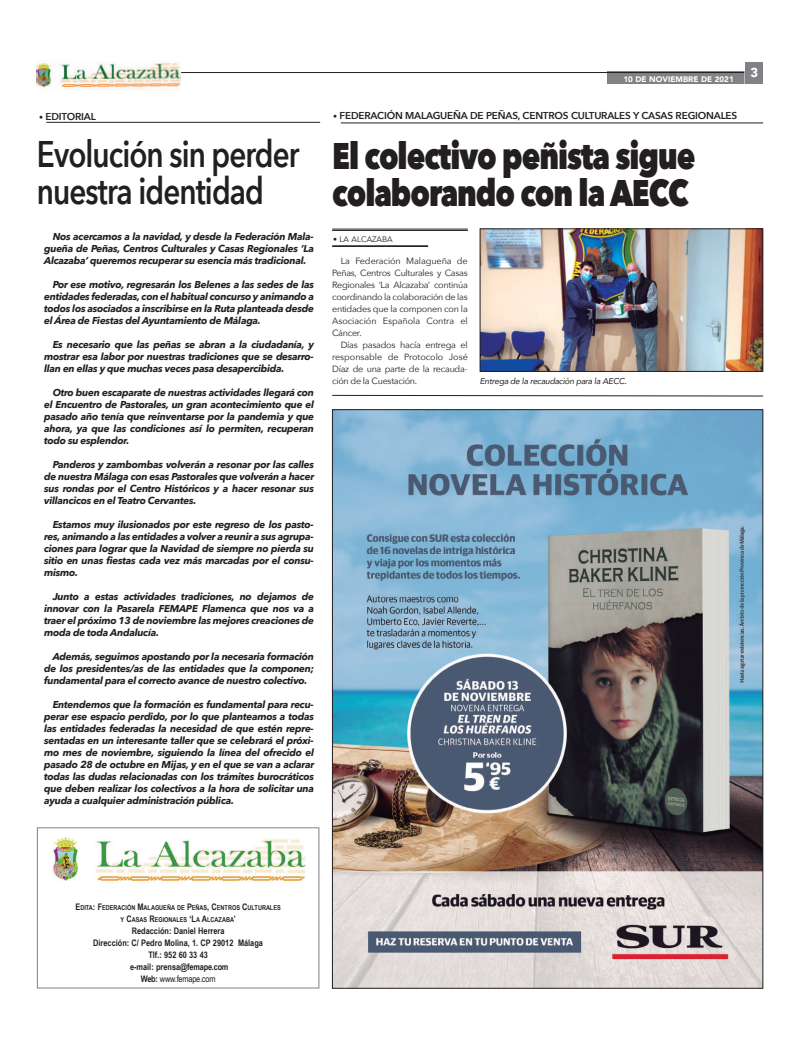
<style>
.page{position:relative;width:800px;height:1049px;background:#fff}
.page>*{position:absolute;margin:0;border:0;box-sizing:border-box;transform-origin:0 0}
.t1{font:800 37px/37px "Avenir Next";letter-spacing:-.035em;color:#231f20;scale:.8 1}
.t2{font:600 37px/37px "Avenir Next";letter-spacing:-.03em;color:#231f20;scale:.8 1}
.t3{font:900 13px "Avenir";color:#fff}
.t4{font:italic 700 10px/12px "Avenir Next";letter-spacing:-.025em;color:#231f20;text-align:justify}
.t5{font:600 10px "Avenir Next";letter-spacing:-.02em;color:#231f20}
.t6{font:9px/12px "Avenir Next";letter-spacing:-.03em;color:#231f20;text-align:justify}
.t7{font:700 9px/12px "Arial Narrow";color:#231f20;text-align:center}
.t8{font:italic 8.5px "Avenir";letter-spacing:-.03em;color:#231f20}
.t9{font:900 8px "Avenir";color:#fff}
.t10{font:8px "Avenir";color:#231f20}
.t11{font:700 6.8px/12px "Arial Narrow";color:#231f20;text-align:center}
.s1{font-family:"Avenir";font-weight:400;font-size:8px}
.s2{font-size:9px}
.s3{font-weight:400}
</style>
<div class="page">
<div style="left:37px;top:827px;width:282px;height:161px;border:1px solid #808285"></div>
<img style="left:52px;top:836px;width:254px;height:46px">
<hr style="left:46px;top:122px;width:274px;height:1px;background:#231f20">
<div style="left:607px;top:72px;width:143px;height:12px;background:#808285"></div>
<hr style="left:181px;top:72px;width:563px;height:1px;background:#231f20">
<svg style="left:744px;top:71px;width:1px;height:13px"></svg>
<div style="left:745px;top:63px;width:18px;height:21px;background:#808285"></div>
<img style="left:37px;top:62px;width:144px;height:26px">
<hr style="left:341px;top:123px;width:422px;height:1px;background:#231f20">
<img style="left:481px;top:231px;width:280px;height:139px">
<div style="left:479px;top:229px;width:284px;height:143px;border:1px solid #231f20"></div>
<hr style="left:332px;top:229px;width:135px;height:1px;background:#231f20">
<hr style="left:332px;top:230px;width:135px;height:1px;background:#231f20">
<hr style="left:332px;top:246px;width:96px;height:1px;background:#231f20">
<img style="left:334px;top:411px;width:427px;height:575px">
<svg style="left:332px;top:395px;width:431px;height:1px"></svg>
<p class="t5" style="left:39px;top:110px;width:58px"><span class="s1">•</span> EDITORIAL</p>
<h1 class="t2" style="left:37px;top:137px;width:330px">Evolución sin perder nuestra identidad</h1>
<p class="t4" style="left:44px;top:231px;width:271px;text-indent:9px">Nos acercamos a la navidad, y desde la Federación Mala&shy;gueña de Peñas, Centros Culturales y Casas Regionales ‘La Alcazaba’ queremos recuperar su esencia más tradicional.</p>
<p class="t4" style="left:44px;top:279px;width:271px;text-indent:9px">Por ese motivo, regresarán los Belenes a las sedes de las entidades federadas, con el habitual concurso y animando a todos los asociados a inscribirse en la Ruta planteada desde el Área de Fiestas del Ayuntamiento de Málaga.</p>
<p class="t4" style="left:44px;top:339px;width:271px;text-indent:9px">Es necesario que las peñas se abran a la ciudadanía, y mostrar esa labor por nuestras tradiciones que se desarro&shy;llan en ellas y que muchas veces pasa desapercibida.</p>
<p class="t4" style="left:44px;top:387px;width:271px;text-indent:9px">Otro buen escaparate de nuestras actividades llegará con el Encuentro de Pastorales, un gran acontecimiento que el pasado año tenía que reinventarse por la pandemia y que ahora, ya que las condiciones así lo permiten, recuperan todo su esplendor.</p>
<p class="t4" style="left:44px;top:459px;width:271px;text-indent:9px">Panderos y zambombas volverán a resonar por las calles de nuestra Málaga con esas Pastorales que volverán a hacer sus rondas por el Centro Históricos y a hacer resonar sus villancicos en el Teatro Cervantes.</p>
<p class="t4" style="left:44px;top:519px;width:271px;text-indent:9px">Estamos muy ilusionados por este regreso de los pasto&shy;res, animando a las entidades a volver a reunir a sus agrupa&shy;ciones para lograr que la Navidad de siempre no pierda su sitio en unas fiestas cada vez más marcadas por el consu&shy;mismo.</p>
<p class="t4" style="left:44px;top:591px;width:271px;text-indent:9px">Junto a estas actividades tradiciones, no dejamos de innovar con la Pasarela FEMAPE Flamenca que nos va a traer el próximo 13 de noviembre las mejores creaciones de moda de toda Andalucía.</p>
<p class="t4" style="left:44px;top:651px;width:271px;text-indent:9px">Además, seguimos apostando por la necesaria formación de los presidentes/as de las entidades que la componen; fundamental para el correcto avance de nuestro colectivo.</p>
<p class="t4" style="left:44px;top:699px;width:271px;text-indent:9px">Entendemos que la formación es fundamental para recu&shy;perar ese espacio perdido, por lo que planteamos a todas las entidades federadas la necesidad de que estén repre&shy;sentadas en un interesante taller que se celebrará el próxi&shy;mo mes de noviembre, siguiendo la línea del ofrecido el pasado 28 de octubre en Mijas, y en el que se van a aclarar todas las dudas relacionadas con los tramites burocraticos</p>
<p class="t4" style="left:44px;top:771px;width:271px;text-align:left;text-indent:249px">́ que deben realizar los colectivos a la hora de solicitar una ayuda a cualquier administracion publica.</p>
<p class="t4" style="left:229px;top:771px;width:4px">́</p>
<p class="t4" style="left:189px;top:795px;width:4px">́</p>
<p class="t4" style="left:209px;top:795px;width:4px">́</p>
<p class="t9" style="left:623px;top:74px;width:112px">10 DE NOVIEMBRE DE 2021</p>
<p class="t5" style="left:333px;top:109px;width:405px"><span class="s1">•</span> FEDERACIÓN MALAGUEÑA DE PEÑAS, CENTROS CULTURALES Y CASAS REGIONALES</p>
<h1 class="t1" style="left:332px;top:139px;width:455px">El colectivo peñista sigue colaborando con la AECC</h1>
<p class="t10" style="left:333px;top:234px;width:61px">• LA ALCAZABA</p>
<p class="t6" style="left:332px;top:255px;width:137px;text-indent:9px">La Federación Malagueña de Peñas, Centros Culturales y Casas Regionales ‘La Alcazaba’ continúa coordinando la colaboración de las entidades que la componen con la Asociación Española Contra el Cáncer.</p>
<p class="t6" style="left:332px;top:339px;width:137px;text-indent:9px">Días pasados hacía entrega el responsable de Protocolo José Díaz de una parte de la recauda&shy;ción de la Cuestación.</p>
<p class="t8" style="left:479px;top:376px;width:148px">Entrega de la recaudación para la AECC.</p>
<h2 class="t3" style="left:750px;top:64px;width:9px">3</h2>
<p class="t11" style="left:75px;top:902px;width:207px"><span class="s2">E</span>DITA<span class="s2">: F</span>EDERACIÓN <span class="s2">M</span>ALAGUEÑA DE <span class="s2">P</span>EÑAS<span class="s2">, C</span>ENTROS <span class="s2">C</span>ULTURALES<br>Y <span class="s2">C</span>ASAS <span class="s2">R</span>EGIONALES <span class="s2">‘L</span>A <span class="s2">A</span>LCAZABA<span class="s2">’</span></p>
<p class="t7" style="left:93px;top:925px;width:171px">Redacción: Daniel Herrera<br>Dirección: C/ Pedro Molina, 1. CP 29012 Málaga<br>Tlf.: 952 60 33 43<br>e-mail: prensa@femape.com<br>Web: <span class="s3">www.femape.com</span></p>
</div>
